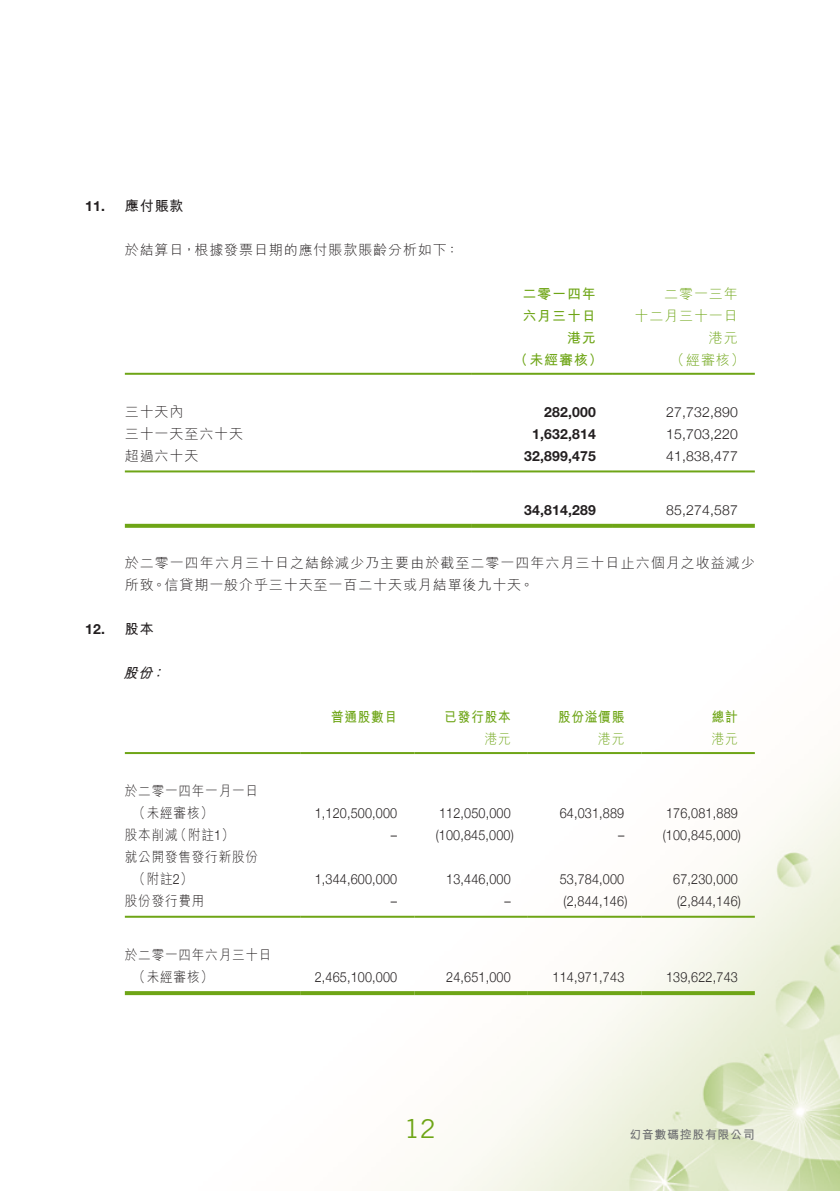
<style>
.page{position:relative;width:840px;height:1191px;background:#fff}
.page>*{position:absolute;margin:0;border:0;box-sizing:border-box;transform-origin:0 0}
.t1{font:26px "Trade Gothic LT Std";color:#6ea516}
.Notes{font:300 14px "Helvetica Neue";letter-spacing:.015em;color:#231f20;scale:.9 1}
.Notes-2{font:300 14px/22px "M Hei HK";letter-spacing:.065em;color:#231f20}
.Notes-3{font:300 14px "M Hei HK";letter-spacing:.065em;color:#231f20;scale:.9 1}
.Notes-4{font:300 14px "Helvetica Neue";letter-spacing:.015em;color:#231f20}
.Notes-5{font:700 14px "Helvetica Neue LT Std";letter-spacing:.015em;color:#231f20}
.Notes-6{font:300 14px "M Hei HK";letter-spacing:.065em;color:#6ea516}
.Notes-7{font:700 14px "M Hei HK";letter-spacing:.065em;color:#6ea516}
.Notes-8{font:700 14px "M Hei HK";letter-spacing:.065em;color:#6ea516;scale:.9 1}
.Notes_HD1{font:700 14px "M Hei HK";letter-spacing:.065em;color:#231f20}
.Notes_HD1-2{font:700 14px "Helvetica Neue LT Std";color:#231f20}
.Notes-9{font:300 14px "M Hei HK";letter-spacing:.065em;color:#6ea516;scale:.9 1}
.Notes_HD2{font:italic 700 14px "M Hei HK";color:#231f20}
.t2{font:700 12px "M Hei HK";letter-spacing:.05em;color:#6c6d70}
.s1{font-family:"Helvetica Neue"}
</style>
<div class="page">
<img style="left:124px;top:372px;width:715px;height:819px">
<hr style="left:125px;top:373px;width:346px;height:2px;background:#6ea516">
<hr style="left:471px;top:373px;width:141px;height:2px;background:#6ea516">
<hr style="left:612px;top:373px;width:142px;height:2px;background:#6ea516">
<hr style="left:125px;top:470px;width:346px;height:2px;background:#6ea516">
<hr style="left:471px;top:470px;width:141px;height:2px;background:#6ea516">
<hr style="left:612px;top:470px;width:142px;height:2px;background:#6ea516">
<svg style="left:125px;top:524px;width:346px;height:4px"></svg>
<svg style="left:471px;top:524px;width:141px;height:4px"></svg>
<svg style="left:612px;top:524px;width:142px;height:4px"></svg>
<hr style="left:125px;top:752px;width:175px;height:2px;background:#6ea516">
<hr style="left:300px;top:752px;width:114px;height:2px;background:#6ea516">
<hr style="left:414px;top:752px;width:113px;height:2px;background:#6ea516">
<hr style="left:527px;top:752px;width:114px;height:2px;background:#6ea516">
<hr style="left:641px;top:752px;width:113px;height:2px;background:#6ea516">
<hr style="left:125px;top:915px;width:175px;height:2px;background:#6ea516">
<hr style="left:300px;top:915px;width:114px;height:2px;background:#6ea516">
<hr style="left:414px;top:915px;width:113px;height:2px;background:#6ea516">
<hr style="left:527px;top:915px;width:114px;height:2px;background:#6ea516">
<hr style="left:641px;top:915px;width:113px;height:2px;background:#6ea516">
<svg style="left:125px;top:991px;width:175px;height:4px"></svg>
<svg style="left:300px;top:991px;width:114px;height:4px"></svg>
<svg style="left:414px;top:991px;width:113px;height:4px"></svg>
<svg style="left:527px;top:991px;width:114px;height:4px"></svg>
<svg style="left:641px;top:991px;width:113px;height:4px"></svg>
<p class="Notes_HD1-2" style="left:85px;top:197px;width:21px">11.</p>
<p class="Notes_HD1-2" style="left:85px;top:620px;width:21px">12.</p>
<p class="Notes_HD1" style="left:125px;top:196px;width:60px">應付賬款</p>
<p class="Notes-2" style="left:125px;top:239px;width:336px">於結算日，根據發票日期的應付賬款賬齡分析如下：</p>
<p class="Notes-7" style="left:522px;top:284px;width:75px">二零一四年</p>
<p class="Notes-7" style="left:522px;top:306px;width:75px">六月三十日</p>
<p class="Notes-7" style="left:566px;top:328px;width:30px">港元</p>
<p class="Notes-6" style="left:663px;top:287px;width:75px">二零一三年</p>
<p class="Notes-6" style="left:634px;top:309px;width:105px">十二月三十一日</p>
<p class="Notes-6" style="left:708px;top:331px;width:30px">港元</p>
<p class="Notes-7" style="left:513px;top:350px;width:91px">（未經審核）</p>
<p class="Notes-6" style="left:670px;top:353px;width:76px">（經審核(</p>
<p class="Notes-2" style="left:125px;top:401px;width:60px">三十天內</p>
<p class="Notes-5" style="left:544px;top:403px;width:53px">282,000</p>
<p class="Notes-4" style="left:665px;top:403px;width:73px">27,732,890</p>
<p class="Notes-2" style="left:125px;top:423px;width:120px">三十一天至六十天</p>
<p class="Notes-5" style="left:532px;top:425px;width:65px">1,632,814</p>
<p class="Notes-4" style="left:665px;top:425px;width:73px">15,703,220</p>
<p class="Notes-2" style="left:125px;top:445px;width:75px">超過六十天</p>
<p class="Notes-5" style="left:524px;top:447px;width:73px">32,899,475</p>
<p class="Notes-4" style="left:665px;top:447px;width:73px">41,838,477</p>
<p class="Notes-4" style="left:665px;top:501px;width:73px">85,274,587</p>
<p class="Notes-5" style="left:524px;top:501px;width:73px">34,814,289</p>
<p class="Notes-2" style="left:125px;top:552px;width:631px">於二零一四年六月三十日之結餘減少乃主要由於截至二零一四年六月三十日止六個月之收益減少所致。信貸期一般介乎三十天至一百二十天或月結單後九十天。</p>
<p class="Notes_HD1" style="left:125px;top:619px;width:30px">股本</p>
<p class="Notes_HD2" style="left:123px;top:663px;width:35px">股份</p>
<p class="Notes_HD2" style="left:151px;top:663px;width:20px">：</p>
<p class="Notes-3" style="left:125px;top:784px;width:149px">於二零一四年一月一日</p>
<p class="Notes-3" style="left:133px;top:806px;width:91px">（未經審核(</p>
<p class="Notes-3" style="left:174px;top:828px;width:68px">（附註 (<span class="s1">1</span></p>
<p class="Notes-3" style="left:125px;top:828px;width:60px">股本削減</p>
<p class="Notes-3" style="left:125px;top:850px;width:149px">就公開發售發行新股份</p>
<p class="Notes-3" style="left:133px;top:872px;width:68px">（附註 (<span class="s1">2</span></p>
<p class="Notes-3" style="left:125px;top:894px;width:90px">股份發行費用</p>
<p class="Notes-3" style="left:125px;top:947px;width:164px">於二零一四年六月三十日</p>
<p class="Notes-3" style="left:133px;top:969px;width:91px">（未經審核(</p>
<p class="Notes-8" style="left:331px;top:707px;width:75px">普通股數目</p>
<p class="Notes-8" style="left:444px;top:707px;width:75px">已發行股本</p>
<p class="Notes-8" style="left:557px;top:707px;width:75px">股份溢價賬</p>
<p class="Notes-8" style="left:711px;top:707px;width:30px">總計</p>
<p class="Notes-9" style="left:484px;top:732px;width:30px">港元</p>
<p class="Notes-9" style="left:598px;top:732px;width:30px">港元</p>
<p class="Notes-9" style="left:711px;top:732px;width:30px">港元</p>
<p class="Notes" style="left:314px;top:804px;width:93px">1,120,500,000</p>
<p class="Notes" style="left:439px;top:804px;width:81px">112,050,000</p>
<p class="Notes" style="left:559px;top:804px;width:73px">64,031,889</p>
<p class="Notes" style="left:665px;top:804px;width:81px">176,081,889</p>
<p class="Notes" style="left:391px;top:826px;width:9px">–</p>
<p class="Notes" style="left:435px;top:826px;width:88px">)100,845,000(</p>
<p class="Notes" style="left:617px;top:826px;width:9px">–</p>
<p class="Notes" style="left:662px;top:826px;width:88px">)100,845,000(</p>
<p class="Notes" style="left:314px;top:870px;width:93px">1,344,600,000</p>
<p class="Notes" style="left:446px;top:870px;width:73px">13,446,000</p>
<p class="Notes" style="left:559px;top:870px;width:73px">53,784,000</p>
<p class="Notes" style="left:673px;top:870px;width:73px">67,230,000</p>
<p class="Notes" style="left:391px;top:892px;width:9px">–</p>
<p class="Notes" style="left:504px;top:892px;width:8px">–</p>
<p class="Notes" style="left:563px;top:892px;width:72px">)2,844,146(</p>
<p class="Notes" style="left:676px;top:892px;width:72px">)2,844,146(</p>
<p class="Notes" style="left:314px;top:968px;width:93px">2,465,100,000</p>
<p class="Notes" style="left:446px;top:968px;width:73px">24,651,000</p>
<p class="Notes" style="left:552px;top:968px;width:81px">114,971,743</p>
<p class="Notes" style="left:665px;top:968px;width:81px">139,622,743</p>
<h1 class="t1" style="left:404px;top:1112px;width:33px">12</h1>
<p class="t2" style="left:629px;top:1125px;width:127px">幻音數碼控股有限公司</p>
</div>
